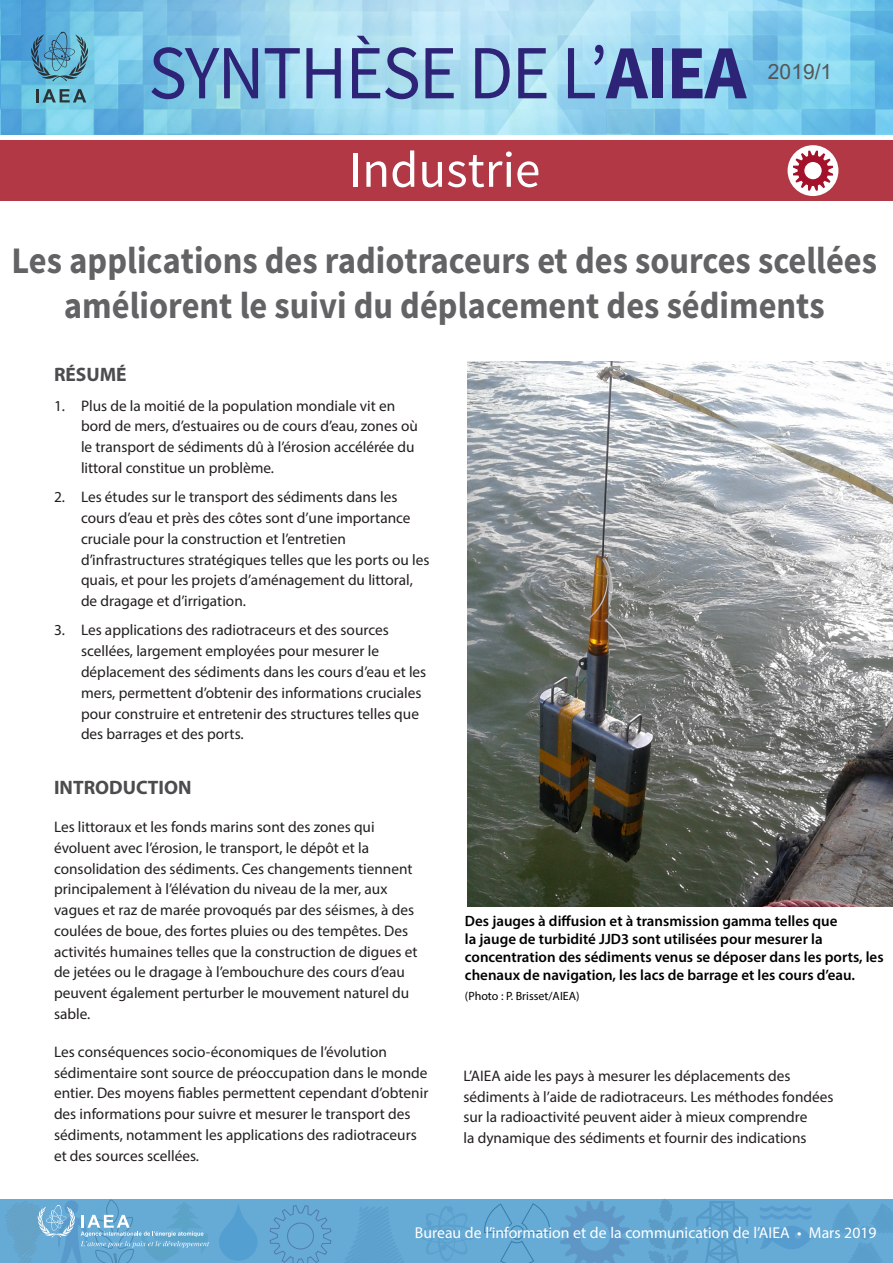
<style>
.page{position:relative;width:893px;height:1263px;background:#fff}
.page>*{position:absolute;margin:0;border:0;box-sizing:border-box;transform-origin:0 0}
.t1{font:76.5px "Source Sans Pro";letter-spacing:-.02em;color:#2d2377;scale:.95 1}
.t2{font:51px "Source Sans Pro";color:#fff}
.t3{font:700 37.5px/45px "Source Sans Pro";color:#636366;text-align:center;scale:.92 1}
.t4{font:21px "Arial";color:#545557}
.Subhead_01{font:700 19.5px "Myriad Pro";color:#4b4c4d}
.t5{font:15.75px "Myriad Pro";color:#fff}
.Body_text{font:15.3px/20.7px "Myriad Pro";color:#231f20}
.t6{font:600 15px/18px "Myriad Pro";color:#000}
.credit_source{font:12px "Myriad Pro";color:#000}
.s1{font-weight:700}
</style>
<div class="page">
<img style="left:0;top:0;width:893px;height:135px">
<svg style="left:1px;top:1199px;width:892px;height:64px;background:#62a5d2"></svg>
<hr style="left:0;top:1199px;width:1px;height:64px;background:#0072bc">
<svg style="left:4px;top:1200px;width:205px;height:63px;background:#6dacd3"></svg>
<svg style="left:31px;top:32px;width:57px;height:49px;background:#5699b7"></svg>
<svg style="left:36px;top:89px;width:50px;height:13px"></svg>
<img style="left:467px;top:361px;width:426px;height:545px">
<div style="left:0;top:140px;width:893px;height:60px;background:#b23846"></div>
<div style="left:788px;top:145px;width:50px;height:51px;background:#fff;border-radius:50%"></div>
<svg style="left:793px;top:150px;width:40px;height:41px"></svg>
<div style="left:219px;top:1202px;width:39px;height:59px;background:#66aad6"></div>
<h1 class="t1" style="left:148px;top:25px;width:631px">SYNTHÈSE DE L’<span class="s1">AIEA</span></h1>
<p class="t2" style="left:349px;top:138px;width:193px">Industrie</p>
<h3 class="t4" style="left:768px;top:57px;width:66px">2019/1</h3>
<p class="t3" style="left:12px;top:239px;width:942px">Les applications des radiotraceurs et des sources scellées améliorent le suivi du déplacement des sédiments</p>
<p class="Subhead_01" style="left:54px;top:362px;width:74px">RÉSUMÉ</p>
<p class="Body_text" style="left:81px;top:395px;width:338px;text-indent:-27px">1. Plus de la moitié de la population mondiale vit en bord de mers, d’estuaires ou de cours d’eau, zones où le transport de sédiments dû à l’érosion accélérée du littoral constitue un problème.</p>
<p class="Body_text" style="left:81px;top:487px;width:350px;text-indent:-27px">2. Les études sur le transport des sédiments dans les cours d’eau et près des côtes sont d’une importance cruciale pour la construction et l’entretien d’infrastructures stratégiques telles que les ports ou les quais, et pour les projets d’aménagement du littoral, de dragage et d’irrigation.</p>
<p class="Body_text" style="left:81px;top:620px;width:347px;text-indent:-27px">3. Les applications des radiotraceurs et des sources scellées, largement employées pour mesurer le déplacement des sédiments dans les cours d’eau et les mers, permettent d’obtenir des informations cruciales pour construire et entretenir des structures telles que des barrages et des ports.</p>
<p class="Subhead_01" style="left:54px;top:775px;width:139px">INTRODUCTION</p>
<p class="Body_text" style="left:54px;top:816px;width:365px">Les littoraux et les fonds marins sont des zones qui évoluent avec l’érosion, le transport, le dépôt et la consolidation des sédiments. Ces changements tiennent principalement à l’élévation du niveau de la mer, aux vagues et raz de marée provoqués par des séismes, à des coulées de boue, des fortes pluies ou des tempêtes. Des activités humaines telles que la construction de digues et de jetées ou le dragage à l’embouchure des cours d’eau peuvent également perturber le mouvement naturel du sable.</p>
<p class="Body_text" style="left:54px;top:1041px;width:376px">Les conséquences socio-économiques de l’évolution sédimentaire sont source de préoccupation dans le monde entier. Des moyens fiables permettent cependant d’obtenir des informations pour suivre et mesurer le transport des sédiments, notamment les applications des radiotraceurs et des sources scellées.</p>
<p class="t6" style="left:465px;top:912px;width:420px">Des jauges à diffusion et à transmission gamma telles que<br>la jauge de turbidité JJD3 sont utilisées pour mesurer la concentration des sédiments venus se déposer dans les ports, les chenaux de navigation, les lacs de barrage et les cours d’eau.</p>
<p class="credit_source" style="left:465px;top:988px;width:116px">(Photo : P. Brisset/AIEA)</p>
<p class="Body_text" style="left:463px;top:1065px;width:371px">L’AIEA aide les pays à mesurer les déplacements des sédiments à l’aide de radiotraceurs. Les méthodes fondées sur la radioactivité peuvent aider à mieux comprendre<br>la dynamique des sédiments et fournir des indications</p>
<p class="t5" style="left:415px;top:1223px;width:463px">Bureau de l’information et de la communication de l’AIEA • Mars 2019</p>
</div>
